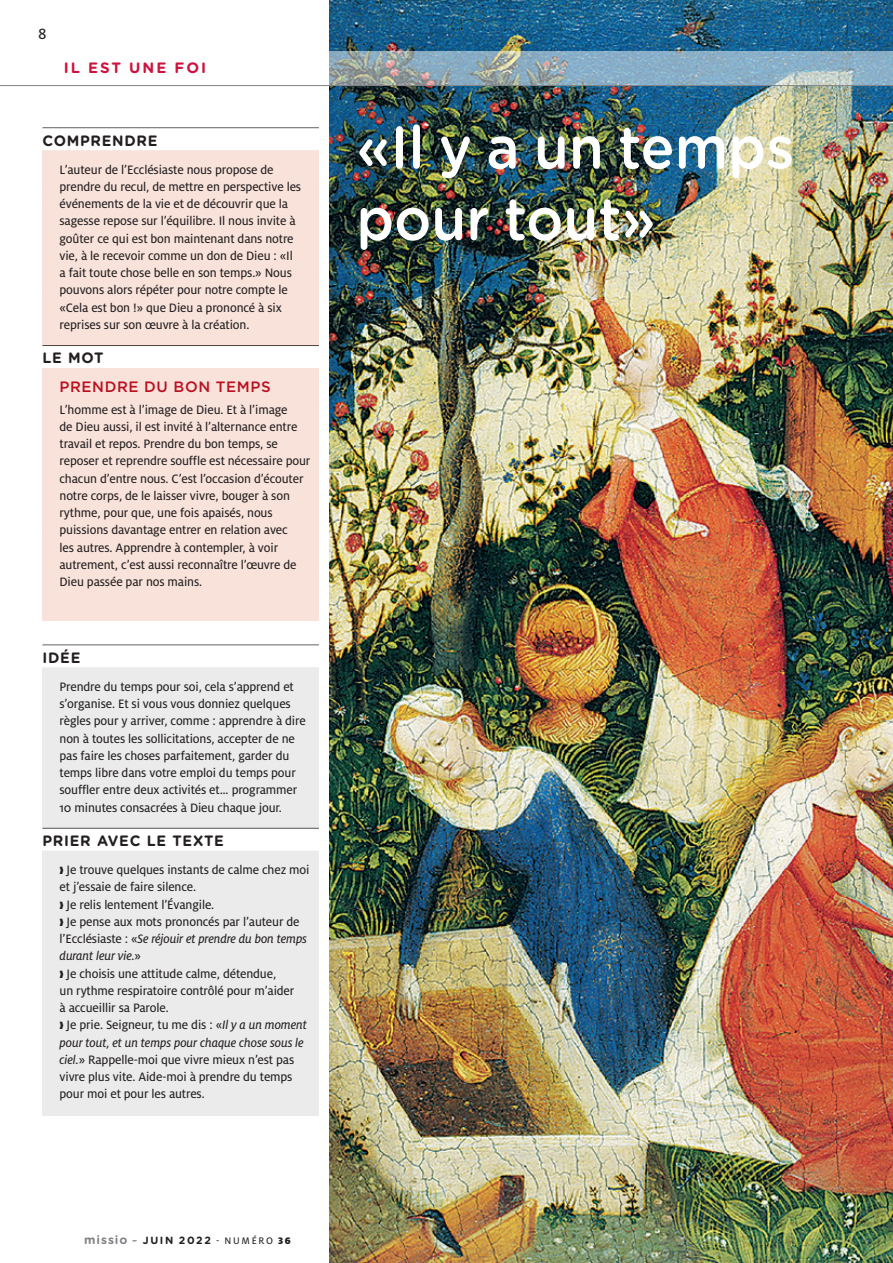
<style>
.page{position:relative;width:893px;height:1263px;background:#fff}
.page>*{position:absolute;margin:0;border:0;box-sizing:border-box;transform-origin:0 0}
.t1{font:500 60px/71.6px "Gotham Rounded";color:#fff;scale:.94 1}
.t2{font:16.5px "Milo OT Text";color:#231f20}
.t3{font:700 15px "Gotham Rounded";letter-spacing:.05em;color:#231f20}
.t4{font:500 15px/28.8px "Gotham";letter-spacing:.04em;color:#ba1021}
.t5{font:700 15px "Gotham Rounded";letter-spacing:.14em;color:#cd123d}
.t6{font:13.5px/17.2px "Milo OT Text";letter-spacing:-.01em;color:#231f20}
.t7{font:700 10.5px "Gotham Rounded";letter-spacing:.15em;color:#231f20}
.s1{font-family:"Gotham Rounded";font-weight:700;color:#231f20}
.s2{font-family:"Milo OT Text Ita"}
.s3{font-size:12px;color:#808285}
.s4{font-style:italic;color:#808285}
.s5{font-family:"Milo OT Text";font-weight:400}
.s6{font-family:"Milo OT";font-weight:900}
</style>
<div class="page">
<img style="left:330px;top:0;width:563px;height:1263px">
<div style="left:43px;top:128px;width:276px;height:492px;background:#f8e2da"></div>
<div style="left:42px;top:128px;width:277px;height:22px;background:#fff"></div>
<hr style="left:43px;top:345px;width:276px;height:1px;background:#231f20">
<div style="left:42px;top:346px;width:277px;height:22px;background:#fff"></div>
<div style="left:43px;top:645px;width:276px;height:470px;background:#ebebeb"></div>
<div style="left:42px;top:645px;width:277px;height:22px;background:#fff"></div>
<hr style="left:43px;top:828px;width:276px;height:1px;background:#231f20">
<div style="left:42px;top:829px;width:277px;height:22px;background:#fff"></div>
<img style="left:329px;top:51px;width:564px;height:34px">
<hr style="left:0;top:85px;width:893px;height:1px;background:#808285">
<p class="t2" style="left:38px;top:24px;width:10px">8</p>
<p class="t5" style="left:64px;top:57px;width:144px">IL EST UNE FOI</p>
<p class="t3" style="left:43px;top:129px;width:117px">COMPRENDRE</p>
<p class="t6" style="left:60px;top:161px;width:243px">L’auteur de l’Ecclésiaste nous propose de prendre du recul, de mettre en perspective les événements de la vie et de découvrir que la sagesse repose sur l’équilibre. Il nous invite à goûter ce qui est bon maintenant dans notre vie, à le recevoir comme un don de Dieu : «Il a fait toute chose belle en son temps.» Nous pouvons alors répéter pour notre compte le «Cela est bon !» que Dieu a prononcé à six reprises sur son œuvre à la création.</p>
<p class="t4" style="left:60px;top:343px;width:213px;text-indent:-17px"><span class="s1">LE MOT<br></span>PRENDRE DU BON TEMPS</p>
<p class="t6" style="left:60px;top:401px;width:252px">L’homme est à l’image de Dieu. Et à l’image<br>de Dieu aussi, il est invité à l’alternance entre travail et repos. Prendre du bon temps, se reposer et reprendre souffle est nécessaire pour chacun d’entre nous. C’est l’occasion d’écouter notre corps, de le laisser vivre, bouger à son rythme, pour que, une fois apaisés, nous puissions davantage entrer en relation avec<br>les autres. Apprendre à contempler, à voir autrement, c’est aussi reconnaître l’œuvre de Dieu passée par nos mains.</p>
<p class="t3" style="left:43px;top:646px;width:39px">IDÉE</p>
<p class="t6" style="left:60px;top:678px;width:248px">Prendre du temps pour soi, cela s’apprend et s’organise. Et si vous vous donniez quelques règles pour y arriver, comme : apprendre à dire non à toutes les sollicitations, accepter de ne pas faire les choses parfaitement, garder du temps libre dans votre emploi du temps pour souffler entre deux activités et… programmer 10 minutes consacrées à Dieu chaque jour.</p>
<p class="t3" style="left:43px;top:830px;width:183px">PRIER AVEC LE TEXTE</p>
<p class="t6" style="left:60px;top:861px;width:251px">❱ Je trouve quelques instants de calme chez moi et j’essaie de faire silence.<br>❱ Je relis lentement l’Évangile.<br>❱ Je pense aux mots prononcés par l’auteur de l’Ecclésiaste : «<span class="s2">Se réjouir et prendre du bon temps durant leur vie.</span>»<br>❱ Je choisis une attitude calme, détendue,<br>un rythme respiratoire contrôlé pour m’aider<br>à accueillir sa Parole.<br>❱ Je prie. Seigneur, tu me dis : «<span class="s2">Il y a un moment pour tout, et un temps pour chaque chose sous le ciel.</span>» Rappelle-moi que vivre mieux n’est pas vivre plus vite. Aide-moi à prendre du temps pour moi et pour les autres.</p>
<p class="t1" style="left:356px;top:109px;width:467px">«Il y a un temps pour tout»</p>
<p class="t7" style="left:84px;top:1232px;width:208px"><span class="s3">MISSIO</span> <span class="s4">~</span> JUIN 2022 <span class="s5">- NUMÉRO</span> <span class="s6">36</span></p>
</div>
